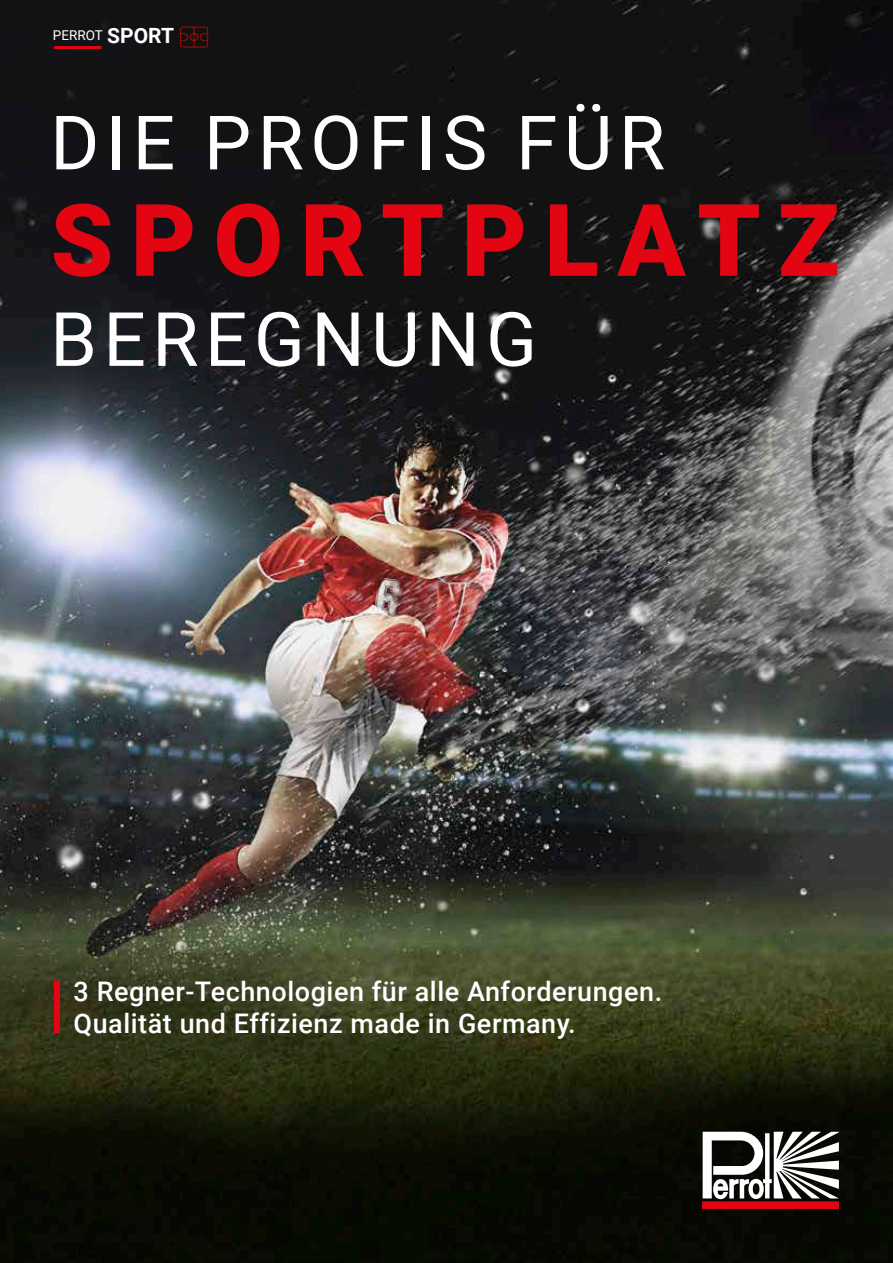
<style>
.page{position:relative;width:893px;height:1263px;background:#fff}
.page>*{position:absolute;margin:0;border:0;box-sizing:border-box;transform-origin:0 0}
.t1{font:900 100.35px "Roboto";letter-spacing:.175em;color:#e30612}
.t2{font:75px "Roboto";letter-spacing:.085em;color:#fff}
.t3{font:500 27px/32.4px "Roboto";letter-spacing:.02em;color:#fff}
.t4{font:13.5px "Roboto";color:#fff}
.s1{font-weight:700;font-size:21px}
</style>
<div class="page">
<img style="left:0;top:0;width:893px;height:1263px">
<div style="left:702px;top:1202px;width:137px;height:7px;background:#e30612"></div>
<svg style="left:703px;top:1132px;width:136px;height:67px"></svg>
<img style="left:179px;top:23px;width:30px;height:28px">
<hr style="left:54px;top:46px;width:47px;height:3px;background:#e30612">
<div style="left:54px;top:980px;width:6px;height:53px;background:#e30612"></div>
<p class="t4" style="left:53px;top:26px;width:123px">PERROT <span class="s1">SPORT</span></p>
<h2 class="t2" style="left:50px;top:90px;width:616px">DIE PROFIS FÜR</h2>
<h1 class="t1" style="left:51px;top:170px;width:790px">SPORTPLATZ</h1>
<h2 class="t2" style="left:50px;top:287px;width:488px">BEREGNUNG</h2>
<p class="t3" style="left:74px;top:974px;width:590px">3 Regner-Technologien für alle Anforderungen.<br>Qualität und Effizienz made in Germany.</p>
</div>
